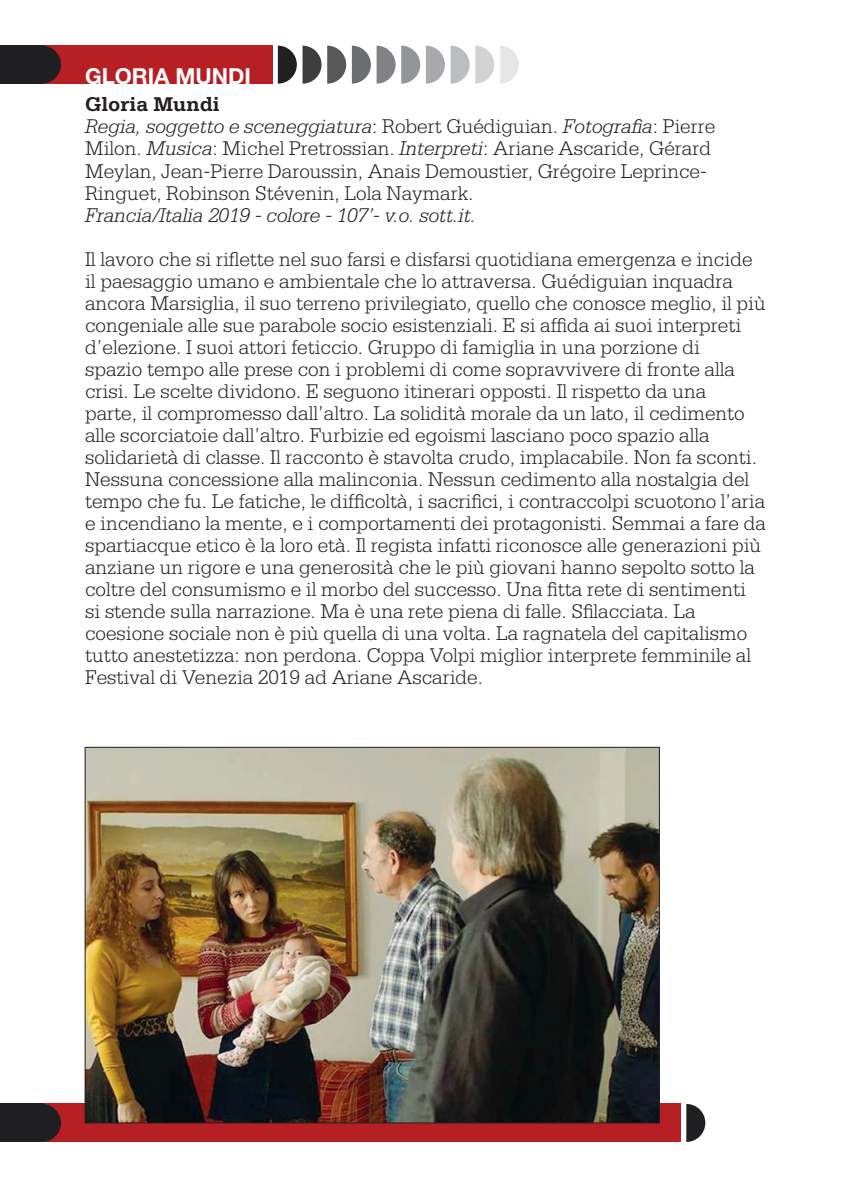
<style>
.page{position:relative;width:851px;height:1191px;background:#fff}
.page>*{position:absolute;margin:0;border:0;box-sizing:border-box;transform-origin:0 0}
.t1{font:700 22px "Helvetica Neue LT Std";color:#fff}
.t2{font:300 21px/22px "Serifa Std";color:#231f20}
.t3{font:italic 300 21px "Serifa Std";color:#231f20}
.s1{font-weight:700}
.s2{font-style:italic}
</style>
<div class="page">
<div style="left:42px;top:1104px;width:638px;height:38px;background:#b62024"></div>
<div style="left:0;top:1104px;width:44px;height:38px;background:#1f1e20"></div>
<svg style="left:44px;top:1104px;width:17px;height:38px"></svg>
<svg style="left:686px;top:1104px;width:19px;height:38px"></svg>
<div style="left:42px;top:46px;width:230px;height:38px;background:#b62024"></div>
<div style="left:0;top:46px;width:44px;height:38px;background:#1f1e20"></div>
<svg style="left:44px;top:46px;width:17px;height:38px"></svg>
<svg style="left:278px;top:46px;width:43px;height:38px"></svg>
<svg style="left:327px;top:46px;width:19px;height:38px"></svg>
<svg style="left:352px;top:46px;width:43px;height:38px"></svg>
<svg style="left:401px;top:46px;width:19px;height:38px"></svg>
<svg style="left:426px;top:46px;width:43px;height:38px"></svg>
<svg style="left:475px;top:46px;width:19px;height:38px"></svg>
<svg style="left:500px;top:46px;width:19px;height:38px"></svg>
<img style="left:87px;top:749px;width:570px;height:372px">
<p class="t1" style="left:85px;top:62px;width:167px">GLORIA MUNDI</p>
<p class="t2" style="left:85px;top:94px;width:631px"><span class="s1">Gloria Mundi<br></span><span class="s2">Regia, soggetto e sceneggiatura</span>: Robert Guédiguian. <span class="s2">Fotografia</span>: Pierre Milon. <span class="s2">Musica</span>: Michel Pretrossian. <span class="s2">Interpreti</span>: Ariane Ascaride, Gérard Meylan, Jean-Pierre Daroussin, Anais Demoustier, Grégoire Leprince-Ringuet, Robinson Stévenin, Lola Naymark.</p>
<p class="t3" style="left:85px;top:203px;width:392px">Francia/Italia 2019 - colore - 107’- v.o. sott.it.</p>
<p class="t2" style="left:85px;top:248px;width:682px">Il lavoro che si riflette nel suo farsi e disfarsi quotidiana emergenza e incide il paesaggio umano e ambientale che lo attraversa. Guédiguian inquadra ancora Marsiglia, il suo terreno privilegiato, quello che conosce meglio, il più congeniale alle sue parabole socio esistenziali. E si affida ai suoi interpreti d’elezione. I suoi attori feticcio. Gruppo di famiglia in una porzione di<br>spazio tempo alle prese con i problemi di come sopravvivere di fronte alla crisi. Le scelte dividono. E seguono itinerari opposti. Il rispetto da una<br>parte, il compromesso dall’altro. La solidità morale da un lato, il cedimento alle scorciatoie dall’altro. Furbizie ed egoismi lasciano poco spazio alla solidarietà di classe. Il racconto è stavolta crudo, implacabile. Non fa sconti.<br>Nessuna concessione alla malinconia. Nessun cedimento alla nostalgia del tempo che fu. Le fatiche, le difficoltà, i sacrifici, i contraccolpi scuotono l’aria e incendiano la mente, e i comportamenti dei protagonisti. Semmai a fare da spartiacque etico è la loro età. Il regista infatti riconosce alle generazioni più anziane un rigore e una generosità che le più giovani hanno sepolto sotto la coltre del consumismo e il morbo del successo. Una fitta rete di sentimenti si stende sulla narrazione. Ma è una rete piena di falle. Sfilacciata. La coesione sociale non è più quella di una volta. La ragnatela del capitalismo tutto anestetizza: non perdona. Coppa Volpi miglior interprete femminile al Festival di Venezia 2019 ad Ariane Ascaride.</p>
</div>
